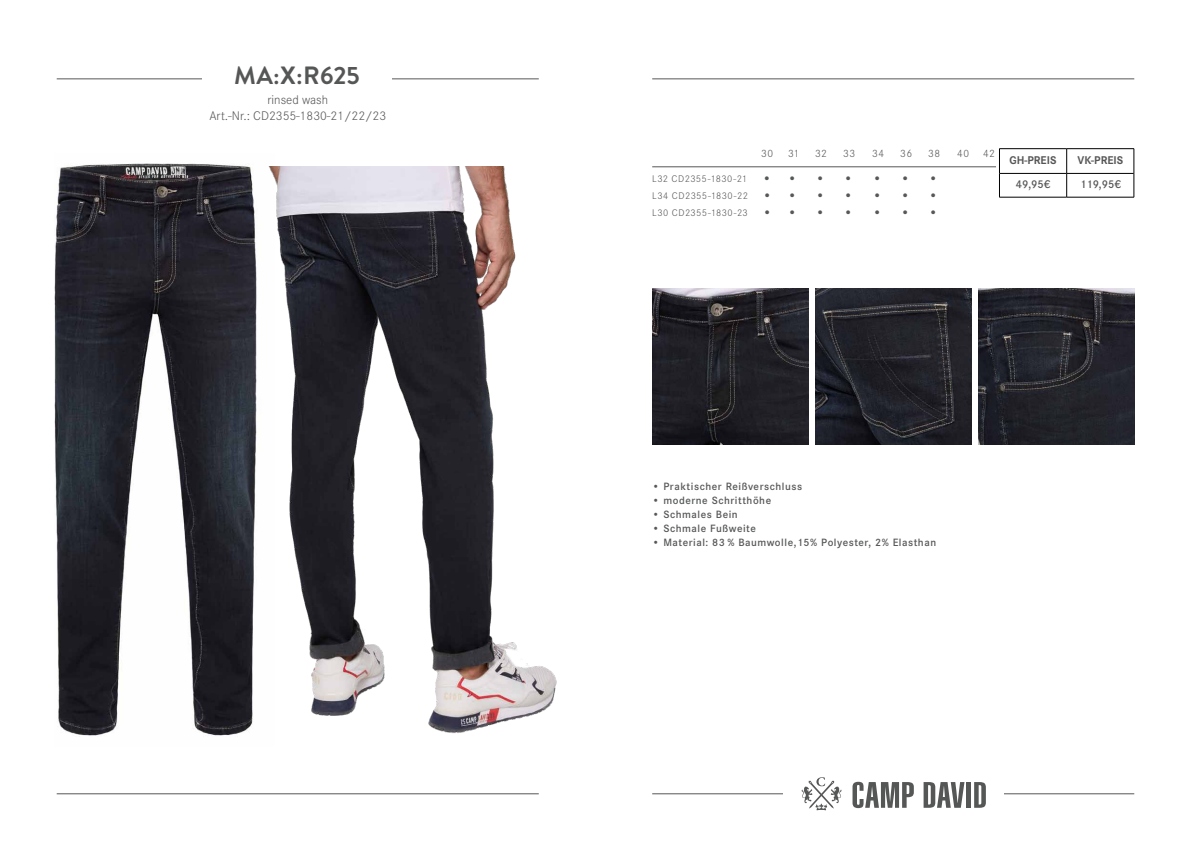
<style>
.page{position:relative;width:1191px;height:842px;background:#fff}
.page>*{position:absolute;margin:0;border:0;box-sizing:border-box;transform-origin:0 0}
.t1{font:700 25px "Brandon Grotesque";letter-spacing:.005em;color:#555756}
.t2{font:700 24.9px "Corporate S";color:#555856}
.t3{font:300 13px/16px "Corporate S";color:#555856;text-align:center}
.t4{font:700 11.7px "Corporate S";color:#555756}
.t5{font:600 11.7px "Corporate S";color:#555756}
.t6{font:600 11px "Corporate S";letter-spacing:.05em;color:#555856}
.t7{font:300 11px "Corporate S";letter-spacing:.045em;color:#555856}
.t8{font:300 10px/17px "Corporate S";letter-spacing:.04em;color:#555856;text-align:justify}
.s1{color:#555756}
</style>
<div class="page">
<hr style="left:57px;top:79px;width:482px;height:1px;background:#555756">
<hr style="left:652px;top:79px;width:482px;height:1px;background:#555756">
<hr style="left:652px;top:793px;width:482px;height:1px;background:#555756">
<hr style="left:57px;top:793px;width:482px;height:1px;background:#555756">
<div style="left:783px;top:765px;width:220px;height:57px;background:#fff"></div>
<svg style="left:974px;top:782px;width:12px;height:26px"></svg>
<div style="left:966px;top:782px;width:5px;height:26px;background:#555756"></div>
<svg style="left:923px;top:782px;width:41px;height:26px"></svg>
<svg style="left:852px;top:782px;width:62px;height:26px"></svg>
<svg style="left:801px;top:777px;width:41px;height:33px"></svg>
<div style="left:202px;top:57px;width:189px;height:32px;background:#fff"></div>
<hr style="left:652px;top:167px;width:344px;height:1px;background:#555756">
<img style="left:54px;top:163px;width:220px;height:573px">
<img style="left:652px;top:288px;width:156px;height:156px">
<img style="left:815px;top:288px;width:156px;height:156px">
<img style="left:978px;top:288px;width:156px;height:156px">
<img style="left:268px;top:167px;width:289px;height:569px">
<svg style="left:1066px;top:149px;width:1px;height:48px"></svg>
<hr style="left:999px;top:148px;width:67px;height:1px;background:#000">
<hr style="left:1066px;top:148px;width:68px;height:1px;background:#000">
<hr style="left:999px;top:173px;width:67px;height:1px;background:#000">
<hr style="left:1066px;top:173px;width:67px;height:1px;background:#000">
<hr style="left:999px;top:197px;width:67px;height:1px;background:#000">
<hr style="left:1066px;top:197px;width:68px;height:1px;background:#000">
<svg style="left:999px;top:149px;width:1px;height:48px"></svg>
<svg style="left:1133px;top:149px;width:1px;height:48px"></svg>
<h1 class="t1" style="left:234px;top:58px;width:127px">MA:X:R625</h1>
<p class="t3" style="left:209px;top:92px;width:178px"><span class="s1">rinsed wash<br>Art.-Nr.:</span> CD2355-1830-21/22/23</p>
<p class="t8" style="left:652px;top:170px;width:97px">L32 CD2355-1830-21<br>L34 CD2355-1830-22<br>L30 CD2355-1830-23</p>
<p class="t7" style="left:761px;top:146px;width:14px">30</p>
<p class="t7" style="left:788px;top:146px;width:13px">31</p>
<p class="t7" style="left:815px;top:146px;width:13px">32</p>
<p class="t7" style="left:843px;top:146px;width:13px">33</p>
<p class="t7" style="left:872px;top:146px;width:14px">34</p>
<p class="t7" style="left:900px;top:146px;width:13px">36</p>
<p class="t7" style="left:928px;top:146px;width:13px">38</p>
<p class="t7" style="left:957px;top:146px;width:14px">40</p>
<p class="t7" style="left:983px;top:146px;width:13px">42</p>
<h2 class="t2" style="left:764px;top:154px;width:174px">.......</h2>
<h2 class="t2" style="left:764px;top:171px;width:174px">.......</h2>
<h2 class="t2" style="left:764px;top:188px;width:174px">.......</h2>
<p class="t4" style="left:1009px;top:152px;width:48px">GH-PREIS</p>
<p class="t4" style="left:1077px;top:152px;width:47px">VK-PREIS</p>
<p class="t5" style="left:1015px;top:176px;width:36px">49,95€</p>
<p class="t5" style="left:1080px;top:176px;width:42px">119,95€</p>
<p class="t6" style="left:652px;top:479px;width:152px">• Praktischer Reißverschluss</p>
<p class="t6" style="left:652px;top:493px;width:120px">• moderne Schritthöhe</p>
<p class="t6" style="left:652px;top:507px;width:87px">• Schmales Bein</p>
<p class="t6" style="left:652px;top:521px;width:105px">• Schmale Fußweite</p>
<p class="t6" style="left:652px;top:535px;width:285px">• Material: 83 % Baumwolle,15% Polyester, 2% Elasthan</p>
</div>
